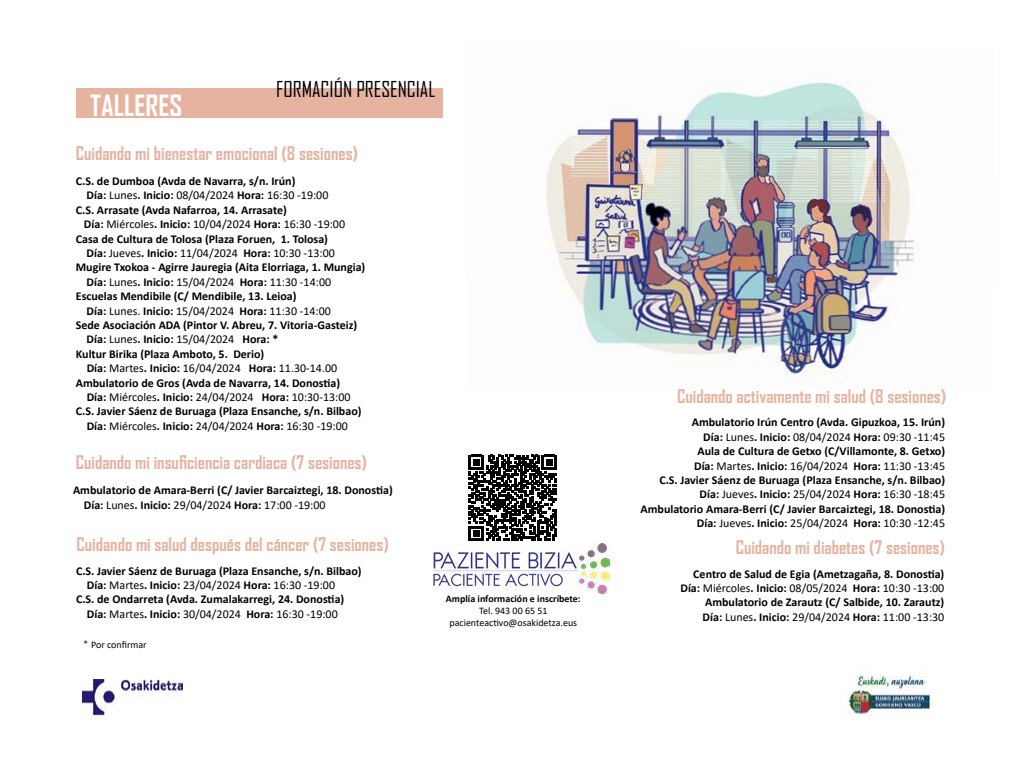
<style>
.page{position:relative;width:1024px;height:768px;background:#fff}
.page>*{position:absolute;margin:0;border:0;box-sizing:border-box;transform-origin:0 0}
.t1{font:700 28px "Agency FB";color:#fff}
.t2{font:21px "Agency FB";color:#000}
.t3{font:700 18px "Agency FB";color:#e6b3a1}
.t4{font:700 12px/14.4px "Calibri";color:#000;text-align:right}
.t5{font:12px "Calibri";color:#000}
.t6{font:10px/12px "Calibri";color:#000;text-align:center}
.t7{font:700 10px "Calibri";color:#000}
.s1{font-weight:700}
.s2{font-weight:400}
.s3{font-family:"Minion Pro";font-size:12px}
</style>
<div class="page">
<img style="left:546px;top:82px;width:369px;height:297px">
<div style="left:76px;top:88px;width:367px;height:30px;background:#e6b3a1"></div>
<img style="left:82px;top:680px;width:101px;height:39px">
<svg style="left:469px;top:455px;width:88px;height:86px"></svg>
<img style="left:432px;top:543px;width:178px;height:50px">
<img style="left:847px;top:675px;width:88px;height:41px">
<h1 class="t1" style="left:90px;top:89px;width:93px">TALLERES</h1>
<h2 class="t2" style="left:276px;top:76px;width:161px">FORMACIÓN PRESENCIAL</h2>
<h3 class="t3" style="left:76px;top:142px;width:284px">Cuidando mi bienestar emocional (8 sesiones)</h3>
<p class="t4" style="left:76px;top:174px;width:221px">C.S. de Dumboa (Avda de Navarra, s/n. Irún)</p>
<p class="t5" style="left:87px;top:187px;width:243px"><span class="s1">Día:</span> Lunes<span class="s1">. Inicio:</span> 08/04/2024 <span class="s1">Hora:</span> 16:30 -19:00</p>
<p class="t4" style="left:76px;top:202px;width:213px">C.S. Arrasate (Avda Nafarroa, 14. Arrasate)</p>
<p class="t5" style="left:84px;top:216px;width:263px"><span class="s1">Día:</span> Miércoles<span class="s1">. Inicio:</span> 10/04/2024 <span class="s1">Hora:</span> 16:30 -19:00</p>
<p class="t4" style="left:76px;top:231px;width:254px">Casa de Cultura de Tolosa (Plaza Foruen, 1. Tolosa)</p>
<p class="t5" style="left:87px;top:245px;width:250px"><span class="s1">Día:</span> Jueves<span class="s1">. Inicio:</span> 11/04/2024 <span class="s1">Hora:</span> 10:30 -13:00</p>
<p class="t4" style="left:76px;top:260px;width:291px">Mugire Txokoa - Agirre Jauregia (Aita Elorriaga, 1. Mungia)</p>
<p class="t5" style="left:87px;top:273px;width:246px"><span class="s1">Día:</span> Lunes<span class="s1">. Inicio:</span> 15/04/2024 <span class="s1">Hora:</span> 11:30 -14:00</p>
<p class="t4" style="left:76px;top:289px;width:222px">Escuelas Mendibile (C/ Mendibile, 13. Leioa)</p>
<p class="t5" style="left:87px;top:302px;width:246px"><span class="s1">Día:</span> Lunes. <span class="s1">Inicio:</span> 15/04/2024 <span class="s1">Hora:</span> 11:30 -14:00</p>
<p class="t4" style="left:76px;top:318px;width:283px">Sede Asociación ADA (Pintor V. Abreu, 7. Vitoria-Gasteiz)</p>
<p class="t4" style="left:87px;top:332px;width:193px">Día: <span class="s2">Lunes</span>. Inicio: <span class="s2">15/04/2024</span> Hora: *</p>
<p class="t4" style="left:76px;top:346px;width:190px">Kultur Birika (Plaza Amboto, 5. Derio)</p>
<p class="t5" style="left:87px;top:360px;width:252px"><span class="s1">Día:</span> Martes<span class="s1">. Inicio:</span> 16/04/2024 <span class="s1">Hora:</span> 11.30-14.00</p>
<p class="t4" style="left:76px;top:375px;width:266px">Ambulatorio de Gros (Avda de Navarra, 14. Donostia)</p>
<p class="t5" style="left:87px;top:389px;width:265px"><span class="s1">Día:</span> Miércoles<span class="s1">. Inicio:</span> 24/04/2024 <span class="s1">Hora:</span> 10:30-13:00</p>
<p class="t4" style="left:76px;top:404px;width:287px">C.S. Javier Sáenz de Buruaga (Plaza Ensanche, s/n. Bilbao)</p>
<p class="t5" style="left:87px;top:417px;width:263px"><span class="s1">Día:</span> Miércoles<span class="s1">. Inicio:</span> 24/04/2024 <span class="s1">Hora:</span> 16:30 -19:00</p>
<h3 class="t3" style="left:76px;top:451px;width:293px">Cuidando mi insuficiencia cardiaca (7 sesiones)</h3>
<p class="t4" style="left:84px;top:483px;width:310px;text-align:left;text-indent:-11px">Ambulatorio de Amara-Berri (C/ Javier Barcaiztegi, 18. Donostia)<br>Día: <span class="s2">Lunes</span>. Inicio: <span class="s2">29/04/2024</span> Hora: <span class="s2">17:00 -19:00</span></p>
<h3 class="t3" style="left:77px;top:533px;width:314px">Cuidando mi salud después del cáncer (7 sesiones)</h3>
<p class="t4" style="left:76px;top:563px;width:287px">C.S. Javier Sáenz de Buruaga (Plaza Ensanche, s/n. Bilbao)</p>
<p class="t5" style="left:87px;top:577px;width:250px"><span class="s1">Día:</span> Martes<span class="s1">. Inicio:</span> 23/04/2024 <span class="s1">Hora:</span> 16:30 -19:00</p>
<p class="t4" style="left:76px;top:592px;width:270px">C.S. de Ondarreta (Avda. Zumalakarregi, 24. Donostia)</p>
<p class="t5" style="left:87px;top:605px;width:252px"><span class="s1">Día:</span> Martes<span class="s1">. Inicio:</span> 30/04/2024 <span class="s1">Hora:</span> 16:30 -19:00</p>
<p class="t6" style="left:84px;top:639px;width:65px"><span class="s3">*</span> Por confirmar</p>
<p class="t7" style="left:446px;top:592px;width:136px">Amplía información e inscríbete:</p>
<p class="t6" style="left:449px;top:605px;width:129px">Tel. 943 00 65 51 pacienteactivo@osakidetza.eus</p>
<h3 class="t3" style="left:677px;top:385px;width:271px">Cuidando activamente mi salud (8 sesiones)</h3>
<p class="t4" style="left:641px;top:415px;width:306px">Ambulatorio Irún Centro (Avda. Gipuzkoa, 15. Irún)<br>Día: <span class="s2">Lunes</span>. Inicio: <span class="s2">08/04/2024</span> Hora: <span class="s2">09:30 -11:45<br></span>Aula de Cultura de Getxo (C/Villamonte, 8. Getxo)<br>Día: <span class="s2">Martes</span>. Inicio: <span class="s2">16/04/2024</span> Hora: <span class="s2">11:30 -13:45<br></span>C.S. Javier Sáenz de Buruaga (Plaza Ensanche, s/n. Bilbao)<br>Día: <span class="s2">Jueves</span>. Inicio: <span class="s2">25/04/2024</span> Hora: <span class="s2">16:30 -18:45<br></span>Ambulatorio Amara-Berri (C/ Javier Barcaiztegi, 18. Donostia)<br>Día: <span class="s2">Jueves</span>. Inicio: <span class="s2">25/04/2024</span> Hora: <span class="s2">10:30 -12:45</span></p>
<h3 class="t3" style="left:736px;top:537px;width:211px">Cuidando mi diabetes (7 sesiones)</h3>
<p class="t4" style="left:680px;top:566px;width:265px">Centro de Salud de Egia (Ametzagaña, 8. Donostia)<br>Día: <span class="s2">Miércoles</span>. Inicio: <span class="s2">08/05/2024</span> Hora: <span class="s2">10:30 -13:00<br></span>Ambulatorio de Zarautz (C/ Salbide, 10. Zarautz)<br>Día: <span class="s2">Lunes</span>. Inicio: <span class="s2">29/04/2024</span> Hora: <span class="s2">11:00 -13:30</span></p>
</div>
